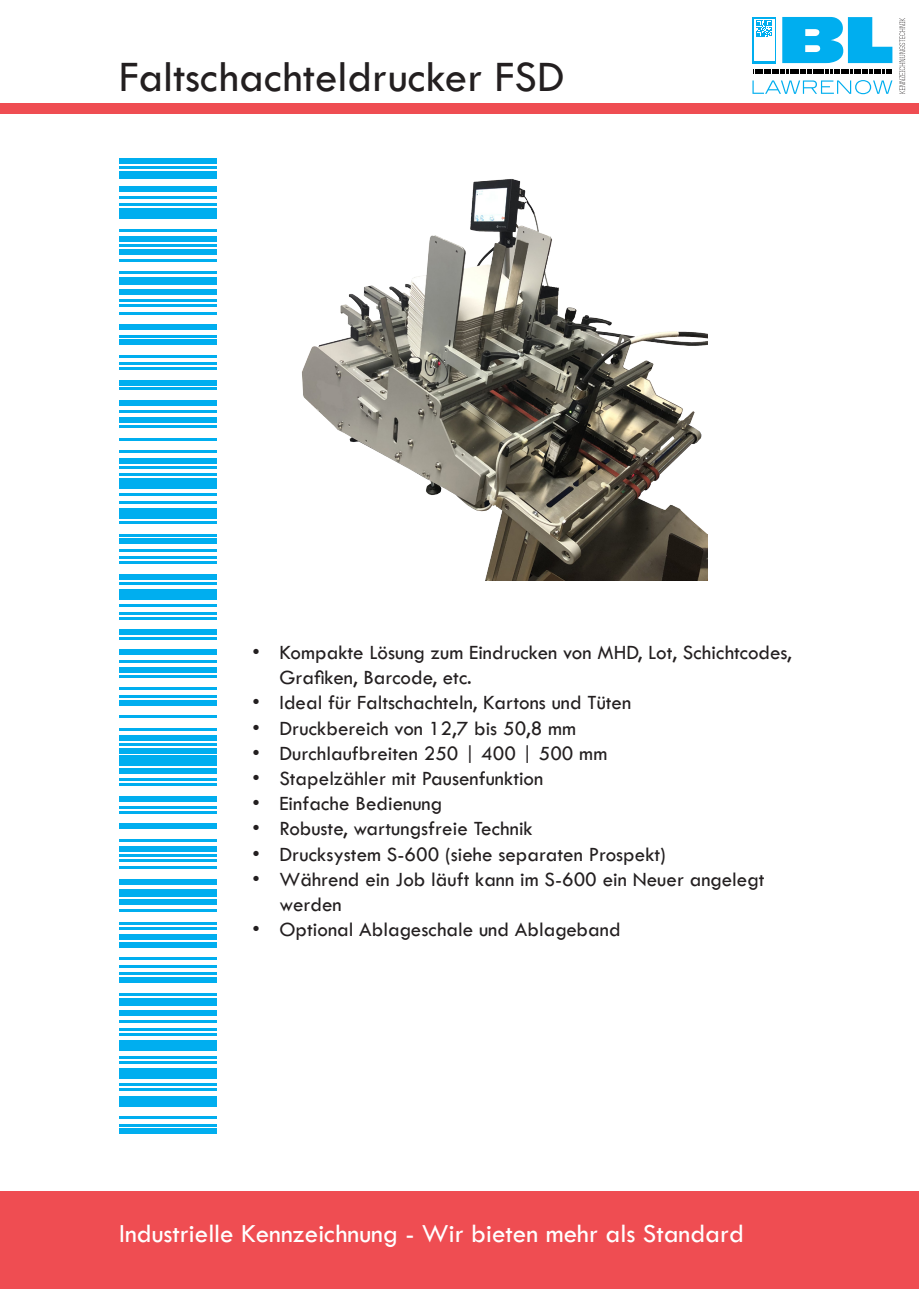
<style>
.page{position:relative;width:919px;height:1289px;background:#fff}
.page>*{position:absolute;margin:0;border:0;box-sizing:border-box;transform-origin:0 0}
.Überschrift{font:45px "Tw Cen";color:#231f20}
.t1{font:27px "Tw Cen";color:#fff}
.t2{font:21px/25.2px "Tw Cen";color:#231f20}
</style>
<div class="page">
<div style="left:0;top:103px;width:918px;height:11px;background:#ef4d52"></div>
<div style="left:752px;top:17px;width:23px;height:46px;background:#00aeef"></div>
<svg style="left:899px;top:18px;width:6px;height:76px"></svg>
<svg style="left:753px;top:70px;width:138px;height:4px"></svg>
<svg style="left:782px;top:17px;width:110px;height:46px"></svg>
<svg style="left:752px;top:80px;width:140px;height:14px"></svg>
<div style="left:754px;top:19px;width:20px;height:42px;background:#fff"></div>
<svg style="left:756px;top:20px;width:16px;height:17px"></svg>
<div style="left:119px;top:1128px;width:98px;height:5px;background:#00aeef"></div>
<hr style="left:119px;top:1123px;width:98px;height:3px;background:#00aeef">
<hr style="left:119px;top:1116px;width:98px;height:2px;background:#00aeef">
<div style="left:119px;top:1096px;width:98px;height:10px;background:#00aeef"></div>
<hr style="left:119px;top:1088px;width:98px;height:3px;background:#00aeef">
<hr style="left:119px;top:1083px;width:98px;height:3px;background:#00aeef">
<div style="left:119px;top:1068px;width:98px;height:10px;background:#00aeef"></div>
<hr style="left:119px;top:1060px;width:98px;height:3px;background:#00aeef">
<hr style="left:119px;top:1055px;width:98px;height:3px;background:#00aeef">
<div style="left:119px;top:1040px;width:98px;height:10px;background:#00aeef"></div>
<hr style="left:119px;top:1033px;width:98px;height:2px;background:#00aeef">
<hr style="left:119px;top:1028px;width:98px;height:2px;background:#00aeef">
<hr style="left:119px;top:1020px;width:98px;height:3px;background:#00aeef">
<div style="left:119px;top:1010px;width:98px;height:5px;background:#00aeef"></div>
<div style="left:119px;top:997px;width:98px;height:8px;background:#00aeef"></div>
<hr style="left:119px;top:992px;width:98px;height:3px;background:#00aeef">
<div style="left:119px;top:977px;width:98px;height:5px;background:#00aeef"></div>
<hr style="left:119px;top:972px;width:98px;height:3px;background:#00aeef">
<hr style="left:119px;top:965px;width:98px;height:2px;background:#00aeef">
<hr style="left:119px;top:957px;width:98px;height:3px;background:#00aeef">
<div style="left:119px;top:942px;width:98px;height:5px;background:#00aeef"></div>
<div style="left:119px;top:934px;width:98px;height:5px;background:#00aeef"></div>
<hr style="left:119px;top:927px;width:98px;height:2px;background:#00aeef">
<hr style="left:119px;top:922px;width:98px;height:2px;background:#00aeef">
<hr style="left:119px;top:909px;width:98px;height:3px;background:#00aeef">
<div style="left:119px;top:899px;width:98px;height:5px;background:#00aeef"></div>
<div style="left:119px;top:889px;width:98px;height:8px;background:#00aeef"></div>
<div style="left:119px;top:879px;width:98px;height:5px;background:#00aeef"></div>
<hr style="left:119px;top:866px;width:98px;height:3px;background:#00aeef">
<hr style="left:119px;top:859px;width:98px;height:2px;background:#00aeef">
<hr style="left:119px;top:854px;width:98px;height:2px;background:#00aeef">
<div style="left:119px;top:846px;width:98px;height:5px;background:#00aeef"></div>
<hr style="left:119px;top:839px;width:98px;height:2px;background:#00aeef">
<div style="left:119px;top:823px;width:98px;height:5px;background:#00aeef"></div>
<hr style="left:119px;top:811px;width:98px;height:2px;background:#00aeef">
<hr style="left:119px;top:806px;width:98px;height:2px;background:#00aeef">
<div style="left:119px;top:796px;width:98px;height:5px;background:#00aeef"></div>
<hr style="left:119px;top:783px;width:98px;height:3px;background:#00aeef">
<hr style="left:119px;top:778px;width:98px;height:3px;background:#00aeef">
<div style="left:119px;top:768px;width:98px;height:5px;background:#00aeef"></div>
<div style="left:119px;top:755px;width:98px;height:10px;background:#00aeef"></div>
<div style="left:119px;top:748px;width:98px;height:5px;background:#00aeef"></div>
<hr style="left:119px;top:743px;width:98px;height:2px;background:#00aeef">
<div style="left:119px;top:735px;width:98px;height:5px;background:#00aeef"></div>
<hr style="left:119px;top:728px;width:98px;height:2px;background:#00aeef">
<hr style="left:119px;top:715px;width:98px;height:3px;background:#00aeef">
<div style="left:119px;top:700px;width:98px;height:5px;background:#00aeef"></div>
<hr style="left:119px;top:695px;width:98px;height:2px;background:#00aeef">
<hr style="left:119px;top:687px;width:98px;height:3px;background:#00aeef">
<hr style="left:119px;top:675px;width:98px;height:2px;background:#00aeef">
<div style="left:119px;top:667px;width:98px;height:5px;background:#00aeef"></div>
<hr style="left:119px;top:660px;width:98px;height:2px;background:#00aeef">
<div style="left:119px;top:650px;width:98px;height:5px;background:#00aeef"></div>
<hr style="left:119px;top:637px;width:98px;height:2px;background:#00aeef">
<div style="left:119px;top:629px;width:98px;height:5px;background:#00aeef"></div>
<hr style="left:119px;top:617px;width:98px;height:2px;background:#00aeef">
<hr style="left:119px;top:612px;width:98px;height:2px;background:#00aeef">
<hr style="left:119px;top:604px;width:98px;height:3px;background:#00aeef">
<div style="left:119px;top:589px;width:98px;height:10px;background:#00aeef"></div>
<hr style="left:119px;top:582px;width:98px;height:2px;background:#00aeef">
<div style="left:119px;top:574px;width:98px;height:5px;background:#00aeef"></div>
<hr style="left:119px;top:561px;width:98px;height:3px;background:#00aeef">
<hr style="left:119px;top:556px;width:98px;height:3px;background:#00aeef">
<hr style="left:119px;top:549px;width:98px;height:2px;background:#00aeef">
<div style="left:119px;top:539px;width:98px;height:5px;background:#00aeef"></div>
<hr style="left:119px;top:534px;width:98px;height:2px;background:#00aeef">
<hr style="left:119px;top:521px;width:98px;height:3px;background:#00aeef">
<div style="left:119px;top:508px;width:98px;height:11px;background:#00aeef"></div>
<hr style="left:119px;top:501px;width:98px;height:2px;background:#00aeef">
<hr style="left:119px;top:493px;width:98px;height:3px;background:#00aeef">
<div style="left:119px;top:478px;width:98px;height:10px;background:#00aeef"></div>
<hr style="left:119px;top:473px;width:98px;height:3px;background:#00aeef">
<hr style="left:119px;top:466px;width:98px;height:2px;background:#00aeef">
<div style="left:119px;top:458px;width:98px;height:5px;background:#00aeef"></div>
<hr style="left:119px;top:450px;width:98px;height:3px;background:#00aeef">
<hr style="left:119px;top:438px;width:98px;height:2px;background:#00aeef">
<hr style="left:119px;top:425px;width:98px;height:3px;background:#00aeef">
<div style="left:119px;top:418px;width:98px;height:5px;background:#00aeef"></div>
<hr style="left:119px;top:410px;width:98px;height:3px;background:#00aeef">
<div style="left:119px;top:400px;width:98px;height:5px;background:#00aeef"></div>
<hr style="left:119px;top:387px;width:98px;height:3px;background:#00aeef">
<div style="left:119px;top:380px;width:98px;height:5px;background:#00aeef"></div>
<hr style="left:119px;top:367px;width:98px;height:3px;background:#00aeef">
<hr style="left:119px;top:362px;width:98px;height:3px;background:#00aeef">
<hr style="left:119px;top:355px;width:98px;height:2px;background:#00aeef">
<div style="left:119px;top:340px;width:98px;height:5px;background:#00aeef"></div>
<hr style="left:119px;top:335px;width:98px;height:2px;background:#00aeef">
<div style="left:119px;top:324px;width:98px;height:6px;background:#00aeef"></div>
<hr style="left:119px;top:312px;width:98px;height:2px;background:#00aeef">
<hr style="left:119px;top:304px;width:98px;height:3px;background:#00aeef">
<hr style="left:119px;top:299px;width:98px;height:3px;background:#00aeef">
<div style="left:119px;top:289px;width:98px;height:5px;background:#00aeef"></div>
<div style="left:119px;top:277px;width:98px;height:7px;background:#00aeef"></div>
<hr style="left:119px;top:272px;width:98px;height:2px;background:#00aeef">
<hr style="left:119px;top:259px;width:98px;height:2px;background:#00aeef">
<div style="left:119px;top:249px;width:98px;height:5px;background:#00aeef"></div>
<hr style="left:119px;top:244px;width:98px;height:2px;background:#00aeef">
<div style="left:119px;top:236px;width:98px;height:5px;background:#00aeef"></div>
<hr style="left:119px;top:229px;width:98px;height:2px;background:#00aeef">
<div style="left:119px;top:209px;width:98px;height:10px;background:#00aeef"></div>
<hr style="left:119px;top:204px;width:98px;height:2px;background:#00aeef">
<hr style="left:119px;top:196px;width:98px;height:2px;background:#00aeef">
<div style="left:119px;top:186px;width:98px;height:5px;background:#00aeef"></div>
<div style="left:119px;top:171px;width:98px;height:7px;background:#00aeef"></div>
<hr style="left:119px;top:166px;width:98px;height:2px;background:#00aeef">
<div style="left:119px;top:158px;width:98px;height:5px;background:#00aeef"></div>
<div style="left:0;top:1191px;width:918px;height:97px;background:#ef4d52"></div>
<img style="left:302px;top:179px;width:405px;height:401px">
<p class="Überschrift" style="left:119px;top:49px;width:446px">Faltschachteldrucker FSD</p>
<p class="t2" style="left:279px;top:639px;width:514px;text-indent:-27px">• Kompakte Lösung zum Eindrucken von MHD, Lot, Schichtcodes,<br>Grafiken, Barcode, etc.</p>
<p class="t2" style="left:252px;top:690px;width:380px">• Ideal für Faltschachteln, Kartons und Tüten</p>
<p class="t2" style="left:252px;top:715px;width:325px">• Druckbereich von 12,7 bis 50,8 mm</p>
<p class="t2" style="left:252px;top:740px;width:356px">• Durchlaufbreiten 250 | 400 | 500 mm</p>
<p class="t2" style="left:252px;top:765px;width:292px">• Stapelzähler mit Pausenfunktion</p>
<p class="t2" style="left:252px;top:791px;width:191px">• Einfache Bedienung</p>
<p class="t2" style="left:252px;top:816px;width:282px">• Robuste, wartungsfreie Technik</p>
<p class="t2" style="left:252px;top:841px;width:415px">• Drucksystem S-600 (siehe separaten Prospekt)</p>
<p class="t2" style="left:279px;top:866px;width:486px;text-indent:-27px">• Während ein Job läuft kann im S-600 ein Neuer angelegt werden</p>
<p class="t2" style="left:252px;top:917px;width:369px">• Optional Ablageschale und Ablageband</p>
<p class="t1" style="left:119px;top:1216px;width:626px">Industrielle Kennzeichnung - Wir bieten mehr als Standard</p>
</div>
